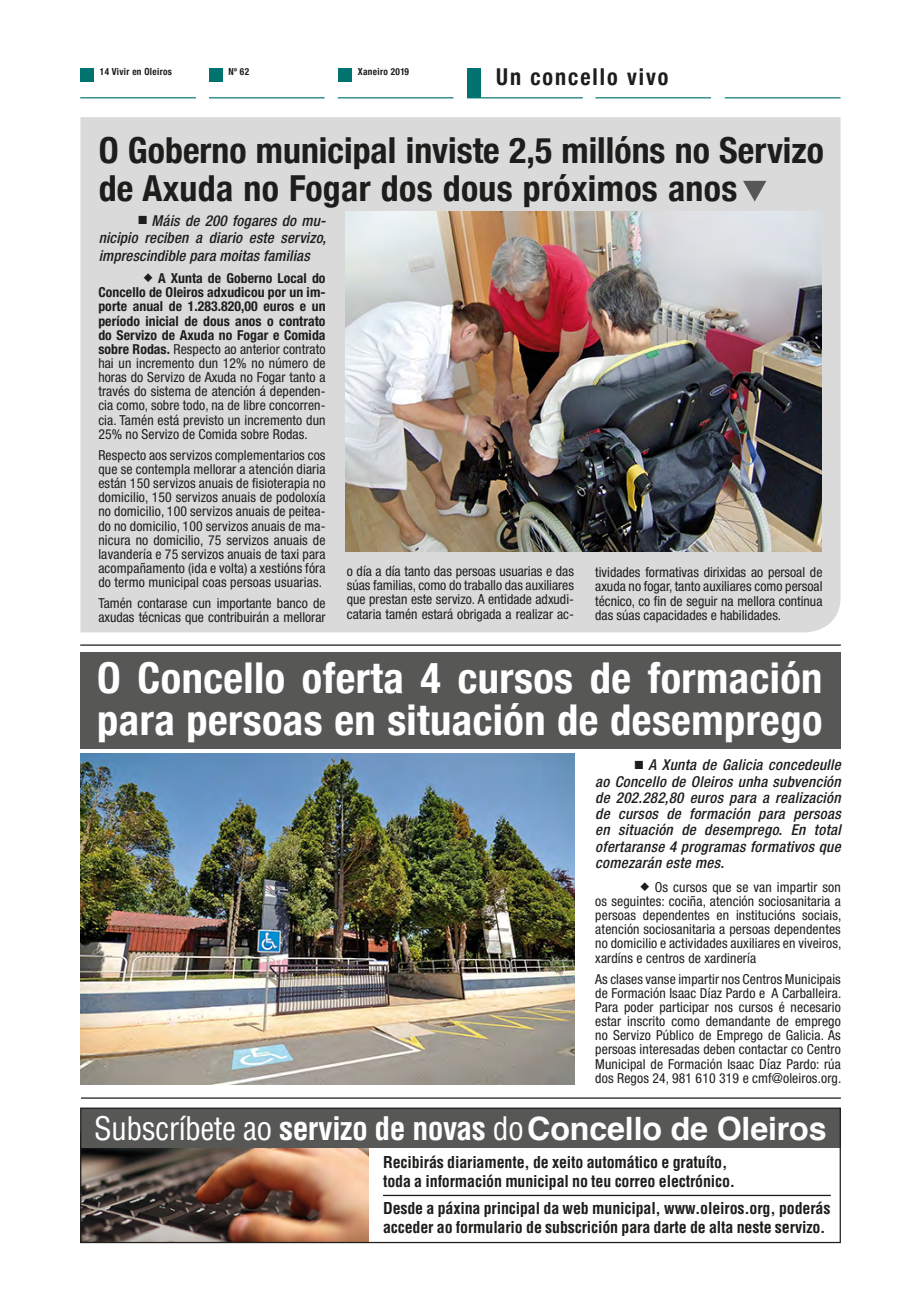
<style>
.page{position:relative;width:904px;height:1312px;background:#fff}
.page>*{position:absolute;margin:0;border:0;box-sizing:border-box;transform-origin:0 0}
.t1{font:700 condensed 42.5px/41.2px "Helvetica Neue";letter-spacing:.01em;color:#fff}
.t2{font:700 condensed 35.75px/37.5px "Helvetica Neue";color:#1d1d1b}
.t3{font:700 32.12px "Helvetica";letter-spacing:-.005em;color:#fff}
.t4{font:700 condensed 23.25px "Helvetica Neue";letter-spacing:.09em;color:#1d1d1b;scale:.95 1}
.t5{font:700 condensed 16px/18.8px "Helvetica";letter-spacing:-.01em;color:#1d1d1b}
.t6{font:italic 500 condensed 15px/16.2px "Helvetica Neue";letter-spacing:.015em;color:#1d1d1b;text-align:justify}
.t7{font:condensed 13.75px/14.1px "Helvetica Neue";letter-spacing:.005em;color:#1d1d1b;text-align:justify}
.t8{font:700 condensed 9.75px "Helvetica Neue";letter-spacing:.035em;color:#1d1d1b;scale:.95 1}
.s1{font-family:"Monotype Sorts";font-weight:400;font-style:normal;font-stretch:normal;font-size:11.25px}
.s2{font-family:"Monotype Sorts";font-stretch:normal;font-size:12px}
.s3{font-weight:700}
.s4{font-weight:400;font-stretch:condensed;font-size:31.62px}
.s5{font-stretch:condensed;font-size:31.62px}
</style>
<div class="page">
<div style="left:80px;top:117px;width:760px;height:515px;background:#dadada"></div>
<div style="left:80px;top:652px;width:760px;height:96px;background:#575756"></div>
<hr style="left:80px;top:644px;width:760px;height:1px;background:#1d1d1b">
<hr style="left:81px;top:1097px;width:759px;height:1px;background:#1d1d1b">
<svg style="left:743px;top:181px;width:23px;height:20px"></svg>
<img style="left:346px;top:211px;width:475px;height:340px">
<img style="left:80px;top:753px;width:494px;height:330px">
<img style="left:82px;top:1147px;width:286px;height:93px">
<div style="left:81px;top:1107px;width:759px;height:40px;background:#575756"></div>
<div style="left:80px;top:1107px;width:760px;height:135px;border:1px solid #1d1d1b"></div>
<hr style="left:383px;top:1194px;width:447px;height:1px;background:#1d1d1b">
<hr style="left:209px;top:97px;width:115px;height:1px;background:#007270">
<hr style="left:338px;top:97px;width:115px;height:1px;background:#007270">
<hr style="left:467px;top:97px;width:116px;height:1px;background:#007270">
<hr style="left:724px;top:97px;width:116px;height:1px;background:#007270">
<div style="left:467px;top:68px;width:13px;height:30px;background:#007270"></div>
<div style="left:209px;top:68px;width:13px;height:13px;background:#007270"></div>
<div style="left:80px;top:68px;width:14px;height:13px;background:#007270"></div>
<div style="left:338px;top:68px;width:13px;height:13px;background:#007270"></div>
<hr style="left:80px;top:97px;width:116px;height:1px;background:#007270">
<hr style="left:595px;top:97px;width:116px;height:1px;background:#007270">
<p class="t8" style="left:100px;top:64px;width:77px">14 Vivir en Oleiros</p>
<p class="t8" style="left:228px;top:64px;width:23px">Nº 62</p>
<p class="t8" style="left:358px;top:64px;width:55px">Xaneiro 2019</p>
<h3 class="t4" style="left:496px;top:57px;width:183px">Un concello vivo</h3>
<h2 class="t2" style="left:99px;top:129px;width:726px">O Goberno municipal inviste 2,5 millóns no Servizo de Axuda no Fogar dos dous próximos anos</h2>
<p class="t6" style="left:99px;top:211px;width:229px;line-height:17.5px;text-indent:40px"><span class="s1">N</span> Máis de 200 fogares do mu&shy;nicipio reciben a diario este servizo, imprescindible para moitas familias</p>
<p class="t7" style="left:98px;top:271px;width:229px;text-indent:45px"><span class="s2">U</span> <span class="s3">A Xunta de Goberno Local do Concello de Oleiros adxudicou por un im&shy;porte anual de 1.283.820,00 euros e un período inicial de dous anos o contrato do Servizo de Axuda no Fogar e Comida sobre Rodas.</span> Respecto ao anterior contrato hai un incremento dun 12% no número de horas do Servizo de Axuda no Fogar tanto a través do sistema de atención á dependen&shy;cia como, sobre todo, na de libre concorren&shy;cia. Tamén está previsto un incremento dun 25% no Servizo de Comida sobre Rodas.</p>
<p class="t7" style="left:98px;top:448px;width:229px">Respecto aos servizos complementarios cos que se contempla mellorar a atención diaria están 150 servizos anuais de fisioterapia no domicilio, 150 servizos anuais de podoloxía no domicilio, 100 servizos anuais de peitea&shy;do no domicilio, 100 servizos anuais de ma&shy;nicura no domicilio, 75 servizos anuais de lavandería e 75 servizos anuais de taxi para acompañamento (ida e volta) a xestións fóra do termo municipal coas persoas usuarias.</p>
<p class="t7" style="left:98px;top:596px;width:229px">Tamén contarase cun importante banco de axudas técnicas que contribuirán a mellorar</p>
<p class="t7" style="left:347px;top:564px;width:229px">o día a día tanto das persoas usuarias e das súas familias, como do traballo das auxiliares que prestan este servizo. A entidade adxudi&shy;cataria tamén estará obrigada a realizar ac-</p>
<p class="t7" style="left:595px;top:565px;width:229px">tividades formativas dirixidas ao persoal de axuda no fogar, tanto auxiliares como persoal técnico, co fin de seguir na mellora continua das súas capacidades e habilidades.</p>
<h1 class="t1" style="left:97px;top:654px;width:726px">O Concello oferta 4 cursos de formación para persoas en situación de desemprego</h1>
<p class="t6" style="left:595px;top:756px;width:247px;text-indent:40px"><span class="s1">N</span> A Xunta de Galicia concedeulle ao Concello de Oleiros unha subvención de 202.282,80 euros para a realización de cursos de formación para persoas en situación de desemprego. En total ofertaranse 4 programas formativos que comezarán este mes.</p>
<p class="t7" style="left:595px;top:879px;width:248px;text-indent:45px"><span class="s2">U</span> Os cursos que se van impartir son os seguintes: cociña, atención sociosanitaria a persoas dependentes en institucións sociais, atención sociosanitaria a persoas dependentes no domicilio e actividades auxiliares en viveiros, xardíns e centros de xardinería</p>
<p class="t7" style="left:595px;top:971px;width:248px">As clases vanse impartir nos Centros Municipais de Formación Isaac Díaz Pardo e A Carballeira.<br>Para poder participar nos cursos é necesario estar inscrito como demandante de emprego no Servizo Público de Emprego de Galicia. As persoas interesadas deben contactar co Centro Municipal de Formación Isaac Díaz Pardo: rúa dos Regos 24, 981 610 319 e cmf@oleiros.org.</p>
<h3 class="t3" style="left:94px;top:1101px;width:734px"><span class="s4">Subscríbete ao</span> <span class="s5">servizo de novas</span> <span class="s4">do</span>Concello de Oleiros</h3>
<p class="t5" style="left:383px;top:1152px;width:354px">Recibirás diariamente, de xeito automático e gratuíto, toda a información municipal no teu correo electrónico.</p>
<p class="t5" style="left:383px;top:1198px;width:449px">Desde a páxina principal da web municipal, www.oleiros.org, poderás acceder ao formulario de subscrición para darte de alta neste servizo.</p>
</div>
